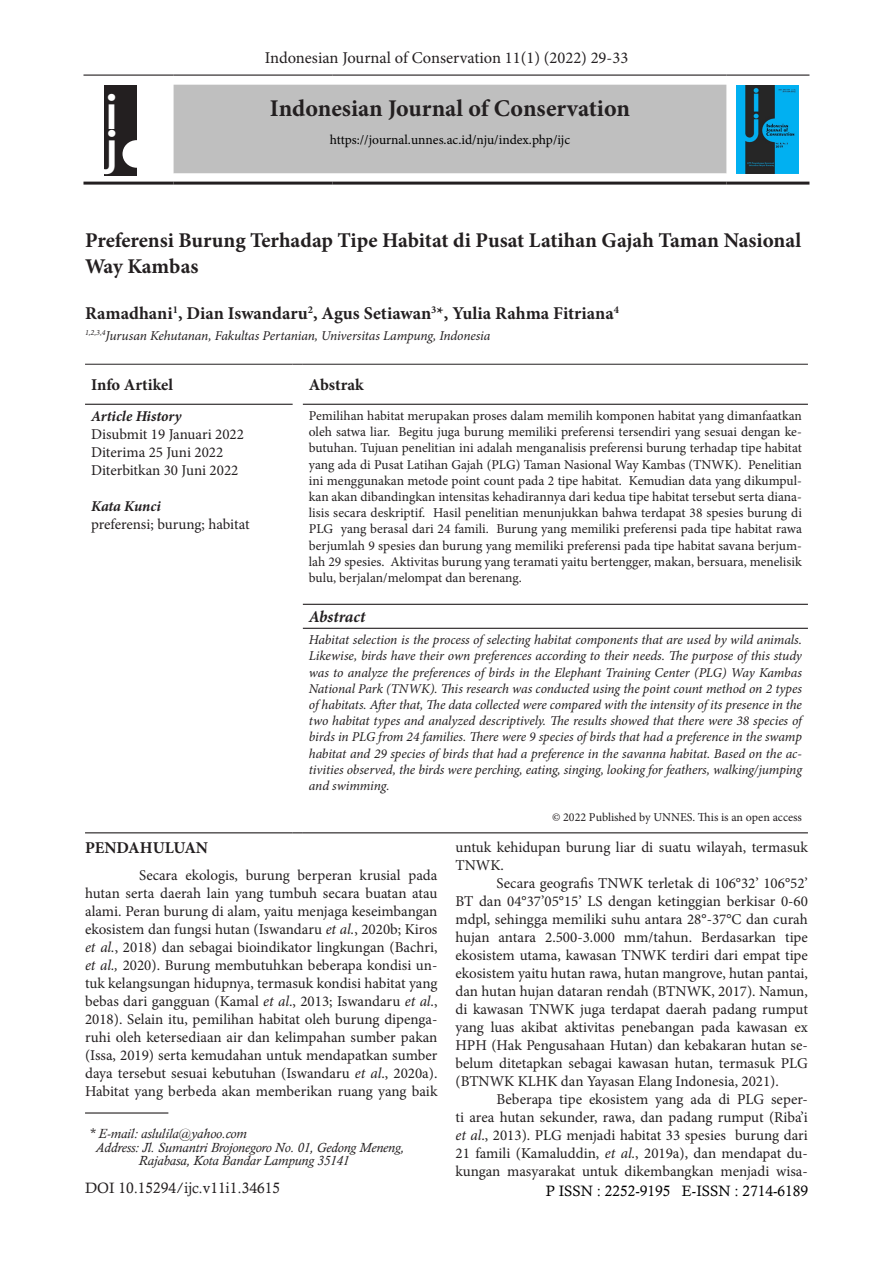
<style>
.page{position:relative;width:893px;height:1263px;background:#fff}
.page>*{position:absolute;margin:0;border:0;box-sizing:border-box;transform-origin:0 0}
.t1{font:600 45px/36px "Montserrat";color:#fff}
.t2{font:700 24px "Minion Pro";color:#231f20}
.JUDUL{font:700 21px/25.2px "Minion Pro";letter-spacing:-.005em;color:#231f20}
.Nama_Penulis{font:700 18px "Minion Pro";color:#231f20}
.t3{font:16.5px "Minion Pro";color:#231f20}
.JUDUL-2{font:700 16.5px "Minion Pro";letter-spacing:-.005em;color:#231f20}
.BAB{font:700 16.5px "Minion Pro";color:#231f20}
.JUDUL-3{font:italic 700 16.5px "Minion Pro";letter-spacing:-.005em;color:#231f20}
.ISI{font:15px/18px "Minion Pro";color:#231f20;text-align:justify}
.JUDUL-4{font:15px "Minion Pro";color:#231f20}
.t4{font:15px "Calisto";color:#000}
.t5{font:15px "Calisto";color:#231f20}
.JUDUL-5{font:italic 700 15px "Minion Pro";letter-spacing:-.005em;color:#231f20}
.Isi_Abstrak_Indo{font:13.5px/16.2px "Minion Pro";color:#231f20;text-align:justify}
.Isi_Abstrak_Inggris{font:italic 13.5px/16.2px "Minion Pro";letter-spacing:-.015em;color:#231f20;text-align:justify}
.t6{font:italic 13.5px/13.5px "Calisto";color:#231f20}
.Sekolah___Diterima{font:italic 13.5px "Minion Pro";letter-spacing:-.01em;color:#231f20}
.t7{font:13.5px "Minion Pro";color:#000}
.Judul_Daftar_Pustaka{font:12px "Minion Pro";color:#231f20}
.s1{font-style:italic}
</style>
<div class="page">
<div style="left:174px;top:85px;width:552px;height:88px;background:#bfbfbf"></div>
<svg style="left:174px;top:173px;width:552px;height:9px"></svg>
<hr style="left:83px;top:75px;width:91px;height:1px;background:#231f20">
<hr style="left:174px;top:75px;width:159px;height:1px;background:#231f20">
<hr style="left:333px;top:75px;width:393px;height:1px;background:#231f20">
<hr style="left:726px;top:75px;width:83px;height:1px;background:#231f20">
<hr style="left:83px;top:182px;width:91px;height:3px;background:#231f20">
<hr style="left:174px;top:182px;width:159px;height:3px;background:#231f20">
<hr style="left:333px;top:182px;width:393px;height:3px;background:#231f20">
<hr style="left:726px;top:182px;width:83px;height:3px;background:#231f20">
<img style="left:736px;top:85px;width:62px;height:88px">
<div style="left:105px;top:86px;width:32px;height:90px;background:#231f20"></div>
<div style="left:123px;top:140px;width:28px;height:28px;background:#fff;border-radius:50%"></div>
<hr style="left:85px;top:364px;width:208px;height:1px;background:#231f20">
<hr style="left:303px;top:364px;width:505px;height:1px;background:#231f20">
<hr style="left:85px;top:404px;width:208px;height:1px;background:#231f20">
<hr style="left:303px;top:404px;width:505px;height:1px;background:#231f20">
<hr style="left:85px;top:832px;width:208px;height:1px;background:#231f20">
<hr style="left:303px;top:832px;width:505px;height:1px;background:#231f20">
<hr style="left:303px;top:604px;width:505px;height:1px;background:#231f20">
<hr style="left:303px;top:628px;width:505px;height:1px;background:#231f20">
<hr style="left:85px;top:1112px;width:83px;height:1px;background:#231f20">
<h1 class="t1" style="left:105px;top:93px;width:15px">i j</h1>
<p class="t3" style="left:265px;top:47px;width:365px">Indonesian Journal of Conservation 11(1) (2022) 29-33</p>
<h2 class="t2" style="left:270px;top:91px;width:362px">Indonesian Journal of Conservation</h2>
<p class="t7" style="left:330px;top:130px;width:242px">https://journal.unnes.ac.id/nju/index.php/ijc</p>
<p class="JUDUL" style="left:85px;top:228px;width:718px">Preferensi Burung Terhadap Tipe Habitat di Pusat Latihan Gajah Taman Nasional<br>Way Kambas</p>
<p class="Nama_Penulis" style="left:85px;top:301px;width:535px">Ramadhani<sup>1</sup>, Dian Iswandaru<sup>2</sup>, Agus Setiawan<sup>3</sup>*, Yulia Rahma Fitriana<sup>4</sup></p>
<p class="Sekolah___Diterima" style="left:85px;top:326px;width:407px"><sup>1,2,3,4</sup>Jurusan Kehutanan, Fakultas Pertanian, Universitas Lampung, Indonesia</p>
<p class="JUDUL-2" style="left:91px;top:373px;width:83px">Info Artikel</p>
<p class="JUDUL-2" style="left:309px;top:373px;width:56px">Abstrak</p>
<p class="JUDUL-5" style="left:91px;top:406px;width:92px">Article History</p>
<p class="JUDUL-4" style="left:91px;top:424px;width:154px">Disubmit 19 Januari 2022</p>
<p class="JUDUL-4" style="left:91px;top:442px;width:134px">Diterima 25 Juni 2022</p>
<p class="JUDUL-4" style="left:91px;top:460px;width:149px">Diterbitkan 30 Juni 2022</p>
<p class="JUDUL-5" style="left:91px;top:496px;width:71px">Kata Kunci</p>
<p class="JUDUL-4" style="left:91px;top:514px;width:160px">preferensi; burung; habitat</p>
<p class="Isi_Abstrak_Indo" style="left:309px;top:408px;width:495px">Pemilihan habitat merupakan proses dalam memilih komponen habitat yang dimanfaatkan oleh satwa liar. Begitu juga burung memiliki preferensi tersendiri yang sesuai dengan ke&shy;butuhan. Tujuan penelitian ini adalah menganalisis preferensi burung terhadap tipe habitat yang ada di Pusat Latihan Gajah (PLG) Taman Nasional Way Kambas (TNWK). Penelitian ini menggunakan metode point count pada 2 tipe habitat. Kemudian data yang dikumpul&shy;kan akan dibandingkan intensitas kehadirannya dari kedua tipe habitat tersebut serta diana&shy;lisis secara deskriptif. Hasil penelitian menunjukkan bahwa terdapat 38 spesies burung di PLG yang berasal dari 24 famili. Burung yang memiliki preferensi pada tipe habitat rawa berjumlah 9 spesies dan burung yang memiliki preferensi pada tipe habitat savana berjum&shy;lah 29 spesies. Aktivitas burung yang teramati yaitu bertengger, makan, bersuara, menelisik bulu, berjalan/melompat dan berenang.</p>
<p class="JUDUL-3" style="left:309px;top:605px;width:58px">Abstract</p>
<p class="Isi_Abstrak_Inggris" style="left:309px;top:632px;width:495px">Habitat selection is the process of selecting habitat components that are used by wild animals.<br>Likewise, birds have their own preferences according to their needs. The purpose of this study was to analyze the preferences of birds in the Elephant Training Center (PLG) Way Kambas National Park (TNWK). This research was conducted using the point count method on 2 types of habitats. After that, The data collected were compared with the intensity of its presence in the two habitat types and analyzed descriptively. The results showed that there were 38 species of birds in PLG from 24 families. There were 9 species of birds that had a preference in the swamp habitat and 29 species of birds that had a preference in the savanna habitat. Based on the ac&shy;tivities observed, the birds were perching, eating, singing, looking for feathers, walking/jumping and swimming.</p>
<p class="Judul_Daftar_Pustaka" style="left:552px;top:809px;width:251px">© 2022 Published by UNNES. This is an open access</p>
<p class="BAB" style="left:85px;top:836px;width:125px">PENDAHULUAN</p>
<p class="ISI" style="left:85px;top:866px;width:354px;text-indent:54px">Secara ekologis, burung berperan krusial pada hutan serta daerah lain yang tumbuh secara buatan atau alami. Peran burung di alam, yaitu menjaga keseimbangan ekosistem dan fungsi hutan (Iswandaru <span class="s1">et al.</span>, 2020b; Kiros <span class="s1">et al.</span>, 2018) dan sebagai bioindikator lingkungan (Bachri, <span class="s1">et al.,</span> 2020). Burung membutuhkan beberapa kondisi un&shy;tuk kelangsungan hidupnya, termasuk kondisi habitat yang bebas dari gangguan (Kamal <span class="s1">et al</span>., 2013; Iswandaru <span class="s1">et al</span>., 2018). Selain itu, pemilihan habitat oleh burung dipenga&shy;ruhi oleh ketersediaan air dan kelimpahan sumber pakan (Issa, 2019) serta kemudahan untuk mendapatkan sumber daya tersebut sesuai kebutuhan (Iswandaru <span class="s1">et al</span>., 2020a).<br>Habitat yang berbeda akan memberikan ruang yang baik</p>
<p class="t6" style="left:89px;top:1127px;width:159px">* E-mail: aslulila@yahoo.com</p>
<p class="t6" style="left:139px;top:1140px;width:267px;text-indent:-43px">Address: Jl. Sumantri Brojonegoro No. 01, Gedong Meneng,<br>Rajabasa, Kota Bandar Lampung 35141</p>
<p class="t5" style="left:85px;top:1179px;width:196px">DOI 10.15294/ijc.v11i1.34615</p>
<p class="ISI" style="left:455px;top:838px;width:354px">untuk kehidupan burung liar di suatu wilayah, termasuk<br>TNWK.</p>
<p class="ISI" style="left:455px;top:874px;width:354px;text-indent:41px">Secara geografis TNWK terletak di 106°32’ 106°52’ BT dan 04°37’05°15’ LS dengan ketinggian berkisar 0-60 mdpl, sehingga memiliki suhu antara 28°-37°C dan curah hujan antara 2.500-3.000 mm/tahun. Berdasarkan tipe ekosistem utama, kawasan TNWK terdiri dari empat tipe ekosistem yaitu hutan rawa, hutan mangrove, hutan pantai, dan hutan hujan dataran rendah (BTNWK, 2017). Namun, di kawasan TNWK juga terdapat daerah padang rumput yang luas akibat aktivitas penebangan pada kawasan ex HPH (Hak Pengusahaan Hutan) dan kebakaran hutan se&shy;belum ditetapkan sebagai kawasan hutan, termasuk PLG (BTNWK KLHK dan Yayasan Elang Indonesia, 2021).</p>
<p class="ISI" style="left:455px;top:1090px;width:354px;text-indent:41px">Beberapa tipe ekosistem yang ada di PLG seper&shy;ti area hutan sekunder, rawa, dan padang rumput (Riba’i <span class="s1">et al</span>., 2013). PLG menjadi habitat 33 spesies burung dari 21 famili (Kamaluddin, <span class="s1">et al.</span>, 2019a), dan mendapat du&shy;kungan masyarakat untuk dikembangkan menjadi wisa-</p>
<p class="t4" style="left:546px;top:1182px;width:264px">P ISSN : 2252-9195 E-ISSN : 2714-6189</p>
</div>
